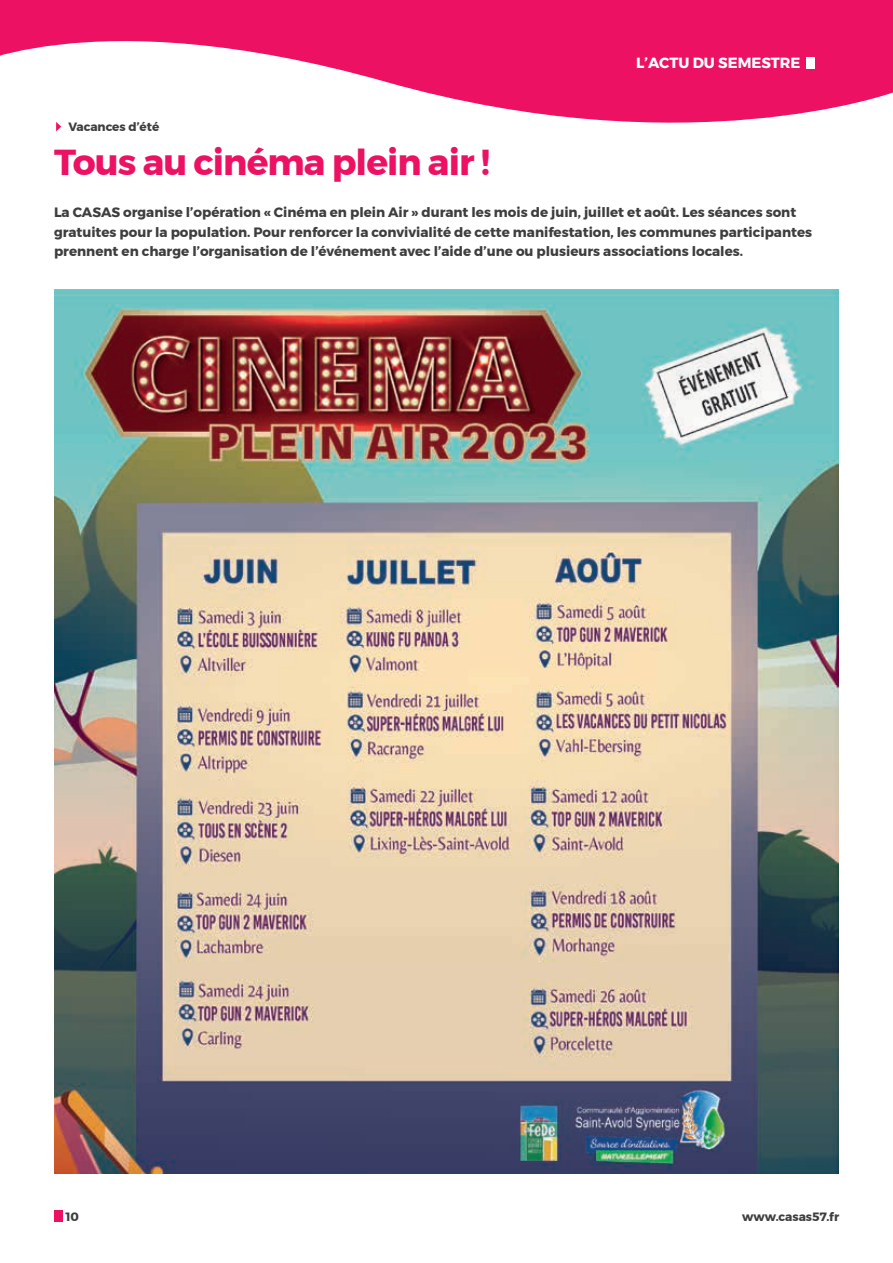
<style>
.page{position:relative;width:893px;height:1263px;background:#fff}
.page>*{position:absolute;margin:0;border:0;box-sizing:border-box;transform-origin:0 0}
.t1{font:700 36px "Montserrat";letter-spacing:-.025em;color:#ec1163}
.t2{font:700 14.7px "Montserrat";color:#fff}
.t3{font:700 13.5px/19.5px "Montserrat";color:#3e3e3f}
.t4{font:700 12px "Montserrat";color:#3e3e3f}
</style>
<div class="page">
<svg style="left:0;top:0;width:893px;height:132px;fill:#ec1163"></svg>
<div style="left:807px;top:57px;width:8px;height:12px;background:#fff"></div>
<svg style="left:56px;top:122px;width:5px;height:9px"></svg>
<img style="left:54px;top:289px;width:785px;height:885px">
<div style="left:54px;top:1210px;width:8px;height:12px;background:#ec1163"></div>
<p class="t4" style="left:68px;top:117px;width:92px">Vacances d’été</p>
<h1 class="t1" style="left:54px;top:134px;width:437px">Tous au cinéma plein air !</h1>
<p class="t2" style="left:636px;top:51px;width:166px">L’ACTU DU SEMESTRE</p>
<p class="t3" style="left:54px;top:203px;width:760px">La CASAS organise l’opération « Cinéma en plein Air » durant les mois de juin, juillet et août. Les séances sont gratuites pour la population. Pour renforcer la convivialité de cette manifestation, les communes participantes prennent en charge l’organisation de l’événement avec l’aide d’une ou plusieurs associations locales.</p>
<p class="t4" style="left:66px;top:1207px;width:15px">10</p>
<p class="t4" style="left:742px;top:1207px;width:99px">www.casas57.fr</p>
</div>
